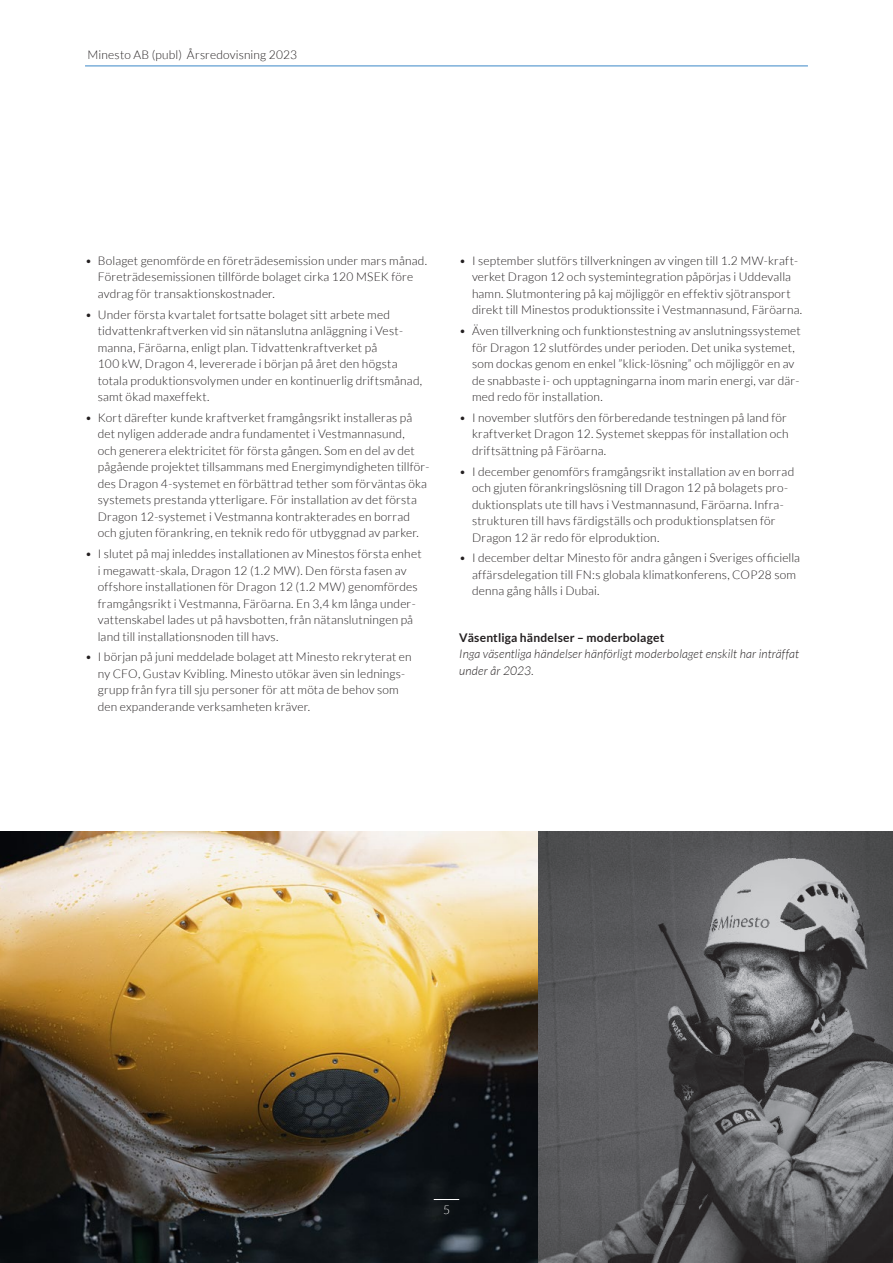
<style>
.page{position:relative;width:893px;height:1263px;background:#fff}
.page>*{position:absolute;margin:0;border:0;box-sizing:border-box;transform-origin:0 0}
.t1{font:300 12px/16.5px "Lato";letter-spacing:.015em;color:#231f20}
.t2{font:italic 300 12px/16.5px "Lato";letter-spacing:.015em;color:#231f20}
.t3{font:700 12px "Lato";letter-spacing:.02em;color:#231f20}
.t4{font:300 12px "Lato";color:#fff}
</style>
<div class="page">
<img style="left:538px;top:831px;width:355px;height:432px">
<img style="left:0;top:831px;width:538px;height:432px">
<hr style="left:85px;top:66px;width:723px;height:1px;background:#3b87c7">
<svg style="left:434px;top:1199px;width:25px;height:1px"></svg>
<p class="t1" style="left:87px;top:46px;width:211px">Minesto AB (publ) Årsredovisning 2023</p>
<p class="t1" style="left:98px;top:252px;width:331px;text-indent:-13px">• Bolaget genomförde en företrädesemission under mars månad.<br>Företrädesemissionen tillförde bolaget cirka 120 MSEK före avdrag för transaktionskostnader.</p>
<p class="t1" style="left:98px;top:306px;width:326px;text-indent:-13px">• Under första kvartalet fortsatte bolaget sitt arbete med tidvattenkraftverken vid sin nätanslutna anläggning i Vest&shy;manna, Färöarna, enligt plan. Tidvattenkraftverket på<br>100 kW, -Dragon 4, levererade i början på året den högsta totala produktionsvolymen under en kontinuerlig driftsmånad, samt ökad maxeffekt.</p>
<p class="t1" style="left:98px;top:409px;width:333px;text-indent:-13px">• Kort därefter kunde kraftverket framgångsrikt installeras på det nyligen adderade andra fundamentet i Vestmannasund,<br>och generera elektricitet för första gången. Som en del av det pågående projektet tillsammans med Energimyndigheten tillför&shy;des Dragon 4-systemet en förbättrad tether som förväntas öka systemets prestanda ytterligare. För installation av det första Dragon 12-systemet i Vestmanna kontrakterades en borrad och gjuten förankring, en teknik redo för utbyggnad av parker.</p>
<p class="t1" style="left:98px;top:546px;width:325px;text-indent:-13px">• I slutet på maj inleddes installationen av Minestos första enhet i megawatt-skala, Dragon 12 (1.2 MW). Den första fasen av offshore installationen för Dragon 12 (1.2 MW) genomfördes framgångsrikt i Vestmanna, Färöarna. En 3,4 km långa under&shy;vattenskabel lades ut på havsbotten, från nätanslutningen på land till installationsnoden till havs.</p>
<p class="t1" style="left:98px;top:649px;width:315px;text-indent:-13px">• I början på juni meddelade bolaget att Minesto rekryterat en ny CFO, Gustav Kvibling. Minesto utökar även sin lednings&shy;grupp från fyra till sju personer för att möta de behov som den expanderande verksamheten kräver.</p>
<p class="t1" style="left:472px;top:252px;width:332px;text-indent:-13px">• I september slutförs tillverkningen av vingen till 1.2 MW-kraft&shy;verket Dragon 12 och systemintegration påpörjas i Uddevalla hamn. Slutmontering på kaj möjliggör en effektiv sjötransport direkt till Minestos produktionssite i Vestmannasund, Färöarna.</p>
<p class="t1" style="left:472px;top:323px;width:330px;text-indent:-13px">• Även tillverkning och funktionstestning av anslutningssystemet för Dragon 12 slutfördes under perioden. Det unika systemet, som dockas genom en enkel ”klick-lösning” och möjliggör en av de snabbaste i- och upptagningarna inom marin energi, var där&shy;med redo för installation.</p>
<p class="t1" style="left:472px;top:409px;width:318px;text-indent:-13px">• I november slutförs den förberedande testningen på land för kraftverket Dragon 12. Systemet skeppas för installation och driftsättning på Färöarna.</p>
<p class="t1" style="left:472px;top:463px;width:324px;text-indent:-13px">• I december genomförs framgångsrikt installation av en borrad och gjuten förankringslösning till Dragon 12 på bolagets pro&shy;duktionsplats ute till havs i Vestmannasund, Färöarna. Infra&shy;strukturen till havs färdigställs och produktionsplatsen för Dragon 12 är redo för elproduktion.</p>
<p class="t1" style="left:472px;top:550px;width:329px;text-indent:-13px">• I december deltar Minesto för andra gången i Sveriges officiella affärsdelegation till FN:s globala klimatkonferens, COP28 som denna gång hålls i Dubai.</p>
<p class="t3" style="left:459px;top:630px;width:207px">Väsentliga händelser – moderbolaget</p>
<p class="t2" style="left:459px;top:646px;width:341px">Inga väsentliga händelser hänförligt moderbolaget enskilt har inträffat under år 2023.</p>
<p class="t4" style="left:443px;top:1203px;width:8px">5</p>
</div>
